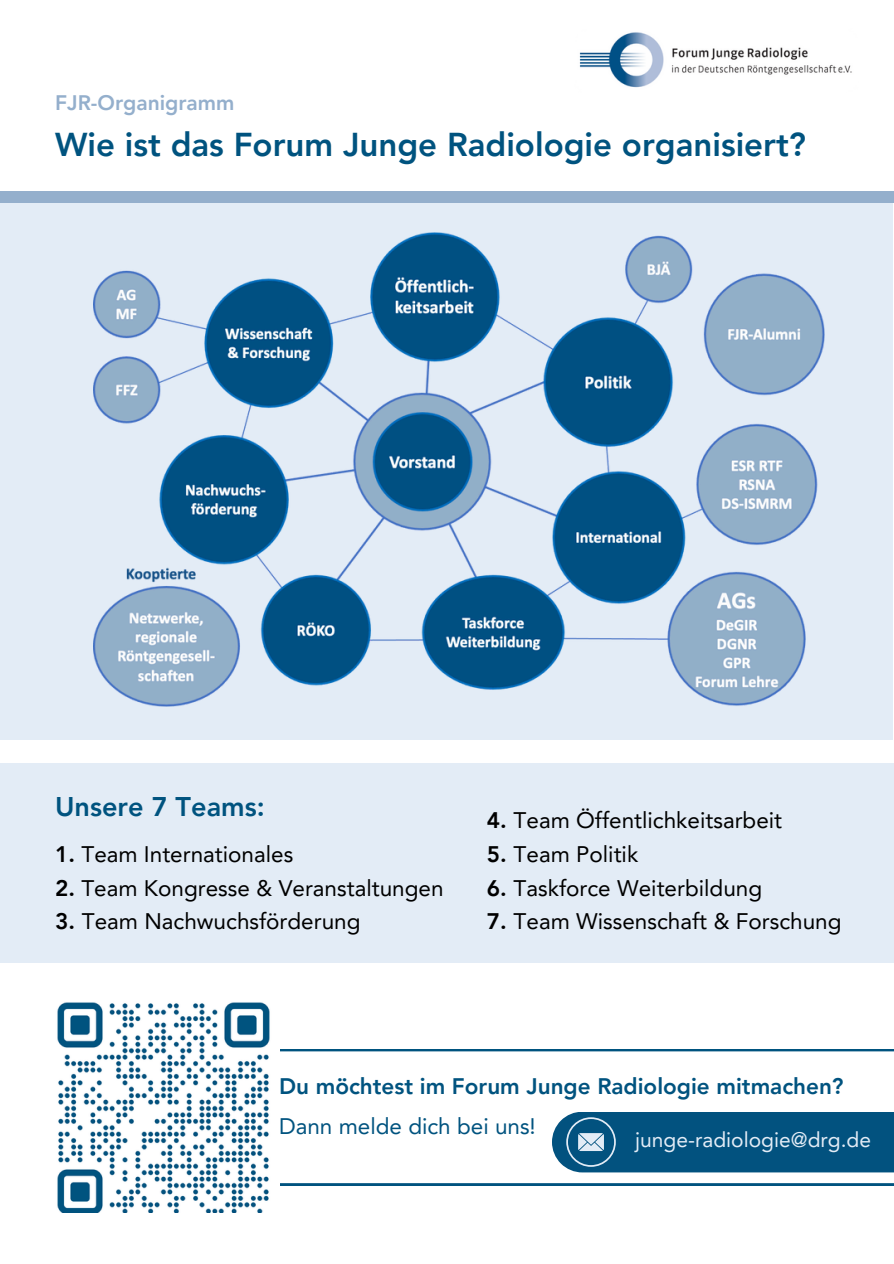
<style>
.page{position:relative;width:894px;height:1264px;background:#fff}
.page>*{position:absolute;margin:0;border:0;box-sizing:border-box;transform-origin:0 0}
.t1{font:800 33px "Avenir LT Pro";color:#00537f}
.t2{font:800 27px "Avenir LT Pro";color:#00537f}
.t3{font:22.5px "Avenir LT Pro";color:#000}
.t4{font:800 22.5px "Avenir LT Pro";color:#00537f}
.t5{font:22.5px "Avenir LT Pro";color:#00537f}
.t6{font:21px "Avenir LT Pro";color:#e3ecf6}
.t7{font:800 21px "Avenir LT Pro";color:#94afcc}
.s1{font-weight:800}
</style>
<div class="page">
<div style="left:0;top:202px;width:892px;height:538px;background:#e3ecf6"></div>
<div style="left:0;top:762px;width:893px;height:200px;background:#e3ecf6"></div>
<svg style="left:280px;top:1049px;width:613px;height:136px"></svg>
<div style="left:0;top:191px;width:893px;height:11px;background:#94afcc"></div>
<svg style="left:552px;top:1111px;width:341px;height:61px;background:#115c87"></svg>
<img style="left:579px;top:32px;width:273px;height:56px">
<img style="left:57px;top:1002px;width:213px;height:210px">
<img style="left:93px;top:233px;width:731px;height:473px">
<p class="t7" style="left:55px;top:94px;width:181px">FJR-Organigramm</p>
<p class="t1" style="left:55px;top:131px;width:752px">Wie ist das Forum Junge Radiologie organisiert?</p>
<p class="t2" style="left:55px;top:795px;width:211px">Unsere 7 Teams:</p>
<p class="t3" style="left:55px;top:844px;width:240px"><span class="s1">1.</span> Team Internationales</p>
<p class="t3" style="left:55px;top:878px;width:390px"><span class="s1">2.</span> Team Kongresse &amp; Veranstaltungen</p>
<p class="t3" style="left:55px;top:912px;width:307px"><span class="s1">3.</span> Team Nachwuchsförderung</p>
<p class="t3" style="left:487px;top:811px;width:297px"><span class="s1">4.</span> Team Öffentlichkeitsarbeit</p>
<p class="t3" style="left:487px;top:844px;width:153px"><span class="s1">5.</span> Team Politik</p>
<p class="t3" style="left:487px;top:878px;width:277px"><span class="s1">6.</span> Taskforce Weiterbildung</p>
<p class="t3" style="left:487px;top:912px;width:356px"><span class="s1">7.</span> Team Wissenschaft &amp; Forschung</p>
<h3 class="t4" style="left:279px;top:1077px;width:566px">Du möchtest im Forum Junge Radiologie mitmachen?</h3>
<p class="t5" style="left:279px;top:1116px;width:258px">Dann melde dich bei uns!</p>
<h1 class="t6" style="left:635px;top:1130px;width:237px">junge-radiologie@drg.de</h1>
</div>
